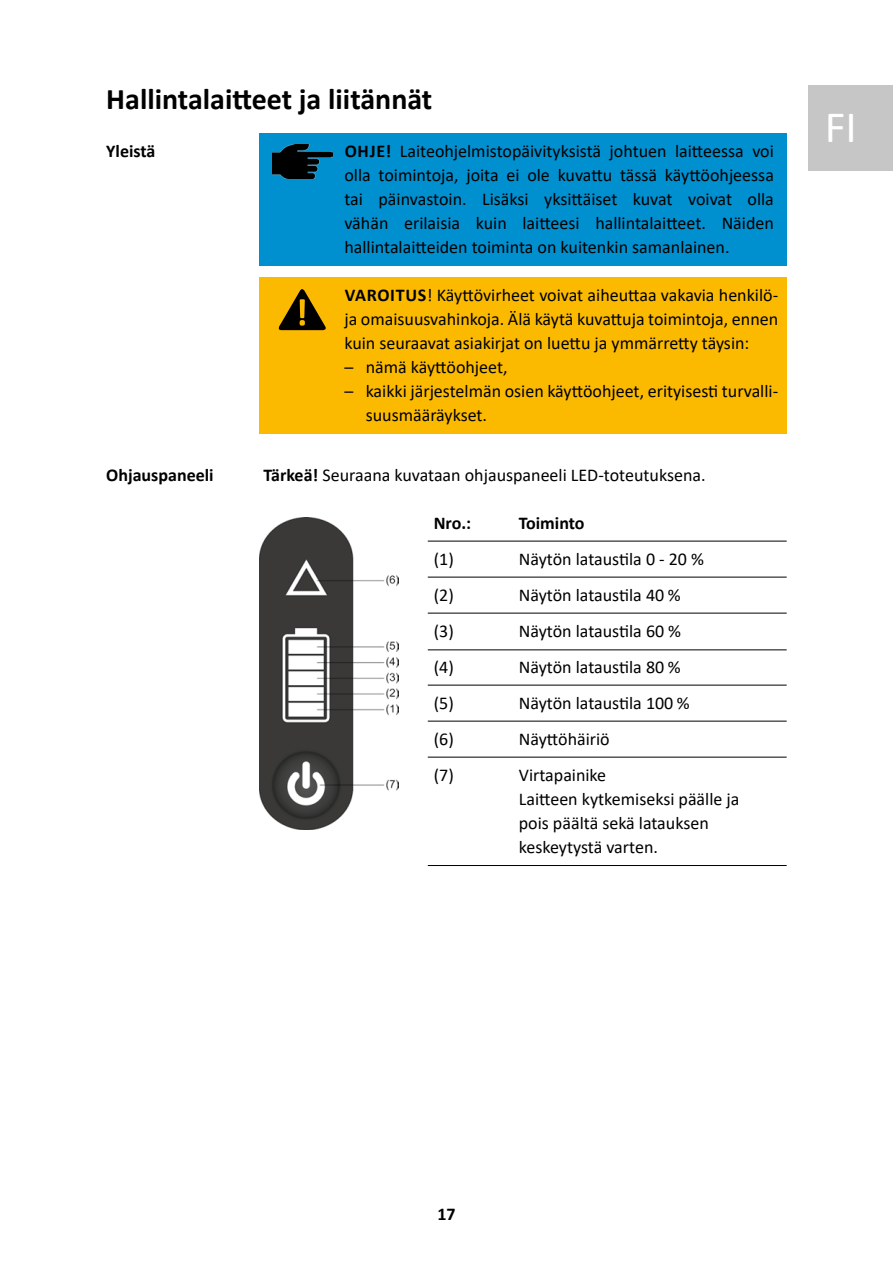
<style>
.page{position:relative;width:893px;height:1263px;background:#fff}
.page>*{position:absolute;margin:0;border:0;box-sizing:border-box;transform-origin:0 0}
.t1{font:45px "Calibri";color:#fff}
.t2{font:700 30px "Calibri";color:#000}
.t3{font:18px/36px "Calibri";color:#000;text-align:justify}
.t4{font:700 18px "Calibri";color:#000}
.s1{font-weight:700}
</style>
<div class="page">
<div style="left:808px;top:85px;width:85px;height:85px;background:#c6c6c6"></div>
<div style="left:259px;top:277px;width:528px;height:156px;background:#fbba00"></div>
<svg style="left:278px;top:289px;width:48px;height:41px"></svg>
<img style="left:259px;top:517px;width:140px;height:312px">
<hr style="left:428px;top:541px;width:359px;height:1px;background:#000">
<hr style="left:428px;top:577px;width:359px;height:1px;background:#000">
<hr style="left:428px;top:613px;width:359px;height:1px;background:#000">
<hr style="left:428px;top:649px;width:359px;height:1px;background:#000">
<hr style="left:428px;top:685px;width:359px;height:1px;background:#000">
<hr style="left:428px;top:721px;width:359px;height:1px;background:#000">
<hr style="left:428px;top:757px;width:359px;height:1px;background:#000">
<hr style="left:428px;top:865px;width:359px;height:1px;background:#000">
<div style="left:259px;top:133px;width:528px;height:132px;background:#008fcf"></div>
<img style="left:273px;top:145px;width:59px;height:34px">
<h2 class="t2" style="left:106px;top:78px;width:328px">Hallintalaitteet ja liitännät</h2>
<p class="t4" style="left:106px;top:138px;width:51px">Yleistä</p>
<p class="t3" style="left:344px;top:139px;width:431px;line-height:24px"><span class="s1">OHJE!</span> Laiteohjelmistopäivityksistä johtuen laitteessa voi olla toimintoja, joita ei ole kuvattu tässä käyttöohjeessa tai päinvastoin. Lisäksi yksittäiset kuvat voivat olla vähän erilaisia kuin laitteesi hallintalaitteet. Näiden hallintalaitteiden toiminta on kuitenkin samanlainen.</p>
<p class="t3" style="left:344px;top:283px;width:435px;line-height:24px"><span class="s1">VAROITUS</span>! Käyttövirheet voivat aiheuttaa vakavia henkilö&shy;ja omaisuusvahinkoja. Älä käytä kuvattuja toimintoja, ennen kuin seuraavat asiakirjat on luettu ja ymmärretty täysin:</p>
<p class="t3" style="left:344px;top:349px;width:165px">– nämä käyttöohjeet,</p>
<p class="t3" style="left:366px;top:379px;width:414px;line-height:24px;text-indent:-21px">– kaikki järjestelmän osien käyttöohjeet, erityisesti turvalli&shy;suusmääräykset.</p>
<p class="t4" style="left:106px;top:462px;width:109px">Ohjauspaneeli</p>
<p class="t3" style="left:264px;top:457px;width:443px"><span class="s1">Tärkeä!</span> Seuraana kuvataan ohjauspaneeli LED-toteutuksena.</p>
<p class="t4" style="left:434px;top:510px;width:39px">Nro.:</p>
<p class="t3" style="left:434px;top:541px;width:22px">(1) (2) (3) (4) (5) (6) (7)</p>
<p class="t4" style="left:519px;top:510px;width:67px">Toiminto</p>
<p class="t3" style="left:519px;top:541px;width:187px;text-align:left">Näytön lataustila 0 - 20 %<br>Näytön lataustila 40 %<br>Näytön lataustila 60 %<br>Näytön lataustila 80 %<br>Näytön lataustila 100 %<br>Näyttöhäiriö<br>Virtapainike</p>
<p class="t3" style="left:519px;top:787px;width:222px;line-height:24px;text-align:left">Laitteen kytkemiseksi päälle ja pois päältä sekä latauksen keskeytystä varten.</p>
<h1 class="t1" style="left:825px;top:96px;width:33px">FI</h1>
<p class="t4" style="left:437px;top:1202px;width:20px">17</p>
</div>
